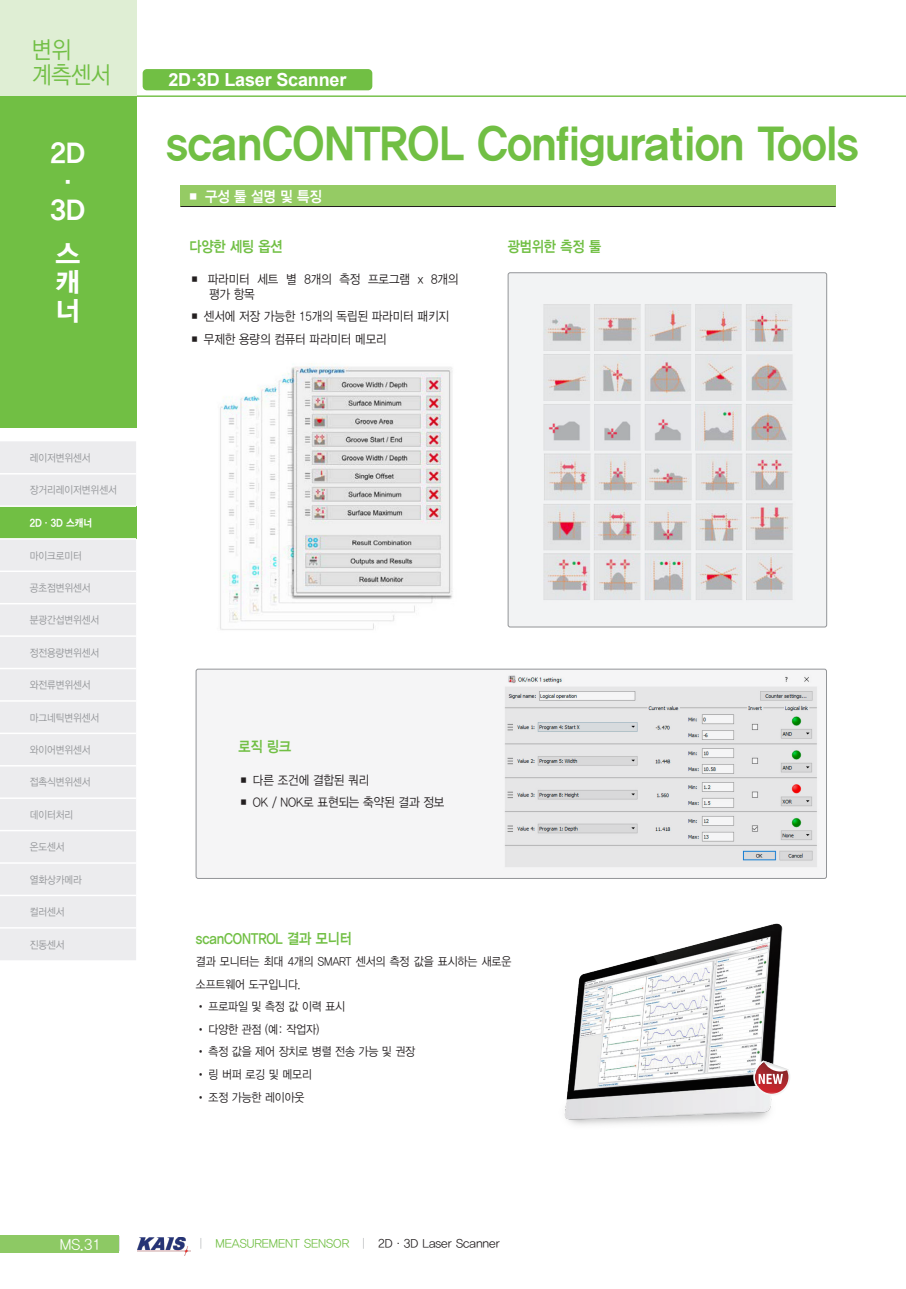
<style>
.page{position:relative;width:906px;height:1289px;background:#fff}
.page>*{position:absolute;margin:0;border:0;box-sizing:border-box;transform-origin:0 0}
.t1{font:45px "YDVYGO35";letter-spacing:-.025em;color:#71bf44;scale:.95 1}
.t2{font:27px/28.5px "YDVYGO35";color:#fff}
.t3{font:24px/25.5px "YDVYGO32";letter-spacing:-.01em;color:#71bf44;scale:.9 1}
.t4{font:700 18px "Arial";letter-spacing:-.01em;color:#fff}
.inno_style{font:15px "YDVYGO34";letter-spacing:-.01em;color:#71bf44;scale:.88 1}
.t5{font:15px "YDVYGO34";color:#fff}
.t6{font:15px "YDVYGO32";color:#fff}
.inno_style-2{font:12.75px/15px "YDVYGO32";letter-spacing:-.01em;color:#231f20;scale:.9 1}
.inno_style-3{font:12px/22.5px "YDVYGO32";letter-spacing:-.01em;color:#231f20;scale:.9 1}
.t7{font:12px "YDVYGO32";color:#71bf44}
.t8{font:10.5px "YDVYGO32";color:#939598;scale:.9 1}
.t9{font:10.5px "YDVYGO35";color:#fff;scale:.9 1}
.s1{font-family:"YDVYGO31";color:#939598}
.s2{color:#231f20}
</style>
<div class="page">
<hr style="left:0;top:96px;width:906px;height:1px;background:#71bf44">
<div style="left:0;top:0;width:136px;height:96px;background:#dfeed4"></div>
<img style="left:138px;top:1237px;width:52px;height:18px">
<svg style="left:118px;top:1236px;width:1px;height:14px"></svg>
<div style="left:0;top:1235px;width:118px;height:17px;background:#8dc964"></div>
<div style="left:0;top:96px;width:136px;height:331px;background:#71bf44"></div>
<div style="left:0;top:441px;width:136px;height:519px;background:#ececee"></div>
<div style="left:0;top:506px;width:136px;height:33px;background:#71bf44"></div>
<hr style="left:0;top:473px;width:136px;height:1px;background:#fff">
<hr style="left:0;top:505px;width:136px;height:2px;background:#fff">
<hr style="left:0;top:538px;width:136px;height:1px;background:#fff">
<hr style="left:0;top:570px;width:136px;height:2px;background:#fff">
<hr style="left:0;top:603px;width:136px;height:1px;background:#fff">
<hr style="left:0;top:635px;width:136px;height:2px;background:#fff">
<hr style="left:0;top:667px;width:136px;height:2px;background:#fff">
<hr style="left:0;top:700px;width:136px;height:1px;background:#fff">
<hr style="left:0;top:732px;width:136px;height:2px;background:#fff">
<hr style="left:0;top:765px;width:136px;height:1px;background:#fff">
<hr style="left:0;top:797px;width:136px;height:2px;background:#fff">
<hr style="left:0;top:829px;width:136px;height:2px;background:#fff">
<hr style="left:0;top:862px;width:136px;height:1px;background:#fff">
<hr style="left:0;top:894px;width:136px;height:2px;background:#fff">
<hr style="left:0;top:927px;width:136px;height:1px;background:#fff">
<div style="left:143px;top:69px;width:229px;height:21px;background:#71bf44;border-radius:4px"></div>
<div style="left:181px;top:185px;width:654px;height:22px;background:#95cb64"></div>
<hr style="left:181px;top:206px;width:654px;height:1px;background:#231f20">
<img style="left:503px;top:669px;width:323px;height:209px">
<div style="left:196px;top:669px;width:630px;height:209px;border:1px solid #939598;border-radius:2px"></div>
<img style="left:220px;top:363px;width:233px;height:267px">
<div style="left:508px;top:273px;width:318px;height:354px;background:#f2f3f4;border-radius:2px"></div>
<img style="left:508px;top:304px;width:285px;height:323px">
<div style="left:508px;top:272px;width:319px;height:355px;border:1px solid #939598;border-radius:2px"></div>
<img style="left:564px;top:923px;width:219px;height:202px">
<svg style="left:762px;top:1092px;width:19px;height:3px"></svg>
<img style="left:753px;top:1060px;width:37px;height:32px">
<img style="left:755px;top:1061px;width:33px;height:31px">
<svg style="left:758px;top:1060px;width:30px;height:23px"></svg>
<h3 class="t3" style="left:32px;top:35px;width:89px">변위 계측센서</h3>
<h2 class="t2" style="left:51px;top:138px;width:36px">2D ·<br>3D</h2>
<h2 class="t2" style="left:56px;top:238px;width:26px;text-align:justify">스 캐 너</h2>
<p class="t8" style="left:30px;top:451px;width:69px">레이저변위센서</p>
<p class="t8" style="left:30px;top:483px;width:98px">장거리레이저변위센서</p>
<p class="t9" style="left:30px;top:516px;width:71px">2D·3D 스캐너</p>
<p class="t8" style="left:30px;top:548px;width:59px">마이크로미터</p>
<p class="t8" style="left:30px;top:580px;width:69px">공초점변위센서</p>
<p class="t8" style="left:30px;top:613px;width:79px">분광간섭변위센서</p>
<p class="t8" style="left:30px;top:645px;width:79px">정전용량변위센서</p>
<p class="t8" style="left:30px;top:678px;width:69px">와전류변위센서</p>
<p class="t8" style="left:30px;top:710px;width:79px">마그네틱변위센서</p>
<p class="t8" style="left:30px;top:742px;width:69px">와이어변위센서</p>
<p class="t8" style="left:30px;top:775px;width:69px">접촉식변위센서</p>
<p class="t8" style="left:30px;top:807px;width:50px">데이터처리</p>
<p class="t8" style="left:30px;top:840px;width:40px">온도센서</p>
<p class="t8" style="left:30px;top:872px;width:59px">열화상카메라</p>
<p class="t8" style="left:30px;top:904px;width:40px">컬러센서</p>
<p class="t8" style="left:30px;top:937px;width:40px">진동센서</p>
<h3 class="t4" style="left:168px;top:67px;width:179px">2D·3D Laser Scanner</h3>
<p class="t1" style="left:166px;top:113px;width:731px">scanCONTROL Configuration Tools</p>
<p class="t5" style="left:186px;top:186px;width:137px">■ 구성 툴 설명 및 특징</p>
<p class="inno_style" style="left:189px;top:237px;width:107px">다양한 세팅 옵션</p>
<p class="inno_style-2" style="left:209px;top:270px;width:278px;text-indent:-20px">■ 파라미터 세트 별 8개의 측정 프로그램 x 8개의 평가 항목</p>
<p class="inno_style-2" style="left:189px;top:308px;width:290px">■ 센서에 저장 가능한 15개의 독립된 파라미터 패키지</p>
<p class="inno_style-2" style="left:189px;top:330px;width:221px">■ 무제한 용량의 컴퓨터 파라미터 메모리</p>
<p class="inno_style" style="left:508px;top:237px;width:107px">광범위한 측정 툴</p>
<p class="inno_style" style="left:239px;top:736px;width:61px">로직 링크</p>
<p class="inno_style-2" style="left:239px;top:771px;width:147px">■ 다른 조건에 결합된 쿼리</p>
<p class="inno_style-2" style="left:239px;top:794px;width:230px">■ OK / NOK로 표현되는 축약된 결과 정보</p>
<p class="inno_style" style="left:196px;top:928px;width:179px">scanCONTROL 결과 모니터</p>
<p class="inno_style-3" style="left:196px;top:949px;width:352px">결과 모니터는 최대 4개의 SMART 센서의 측정 값을 표시하는 새로운 소프트웨어 도구입니다.</p>
<p class="inno_style-3" style="left:196px;top:994px;width:167px">• 프로파일 및 측정 값 이력 표시</p>
<p class="inno_style-3" style="left:196px;top:1017px;width:138px">• 다양한 관점 (예: 작업자)</p>
<p class="inno_style-3" style="left:196px;top:1039px;width:245px">• 측정 값을 제어 장치로 병렬 전송 가능 및 권장</p>
<p class="inno_style-3" style="left:196px;top:1062px;width:130px">• 링 버퍼 로깅 및 메모리</p>
<p class="inno_style-3" style="left:196px;top:1084px;width:122px">• 조정 가능한 레이아웃</p>
<p class="t6" style="left:60px;top:1234px;width:43px">MS.31</p>
<p class="t7" style="left:199px;top:1235px;width:302px"><span class="s1">|</span> MEASUREMENT SENSOR <span class="s1">|</span> <span class="s2">2D·3D Laser Scanner</span></p>
</div>
